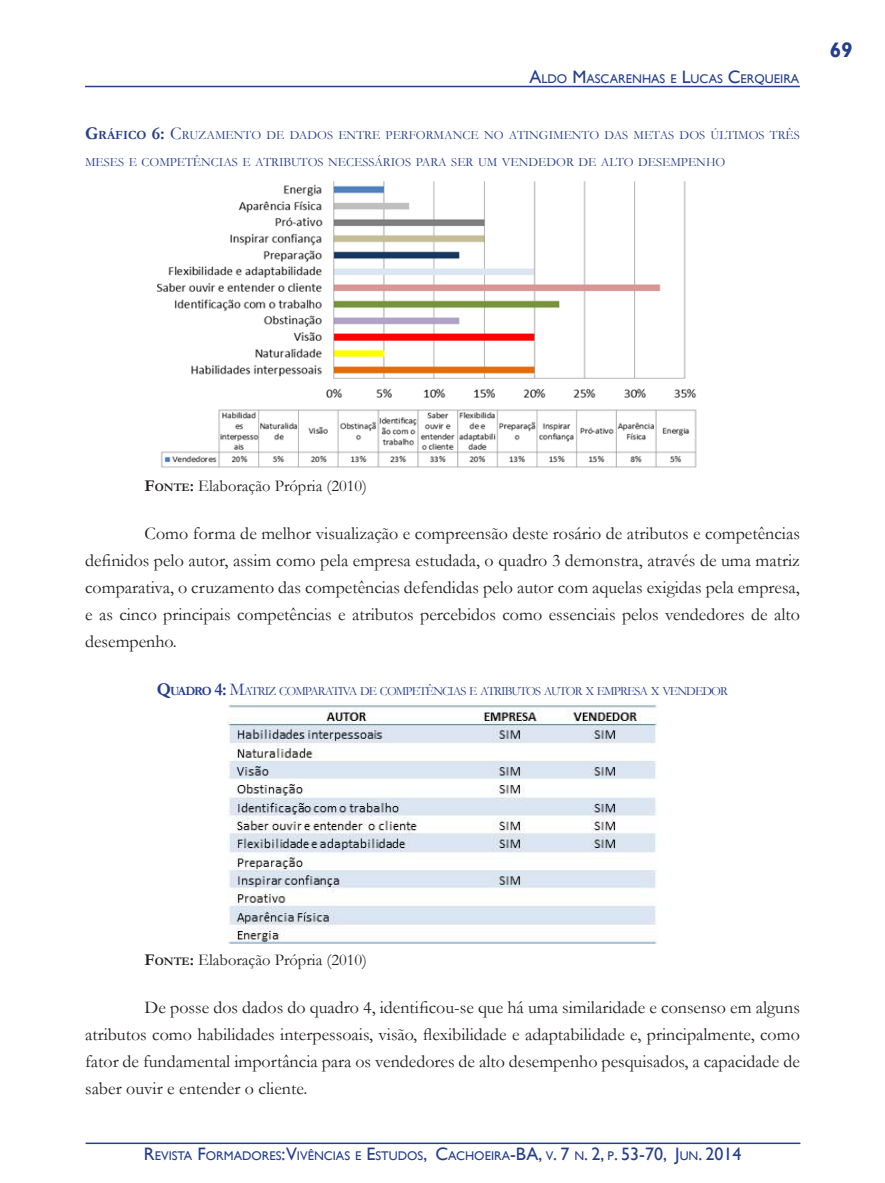
<style>
.page{position:relative;width:885px;height:1183px;background:#fff}
.page>*{position:absolute;margin:0;border:0;box-sizing:border-box;transform-origin:0 0}
.t1{font:700 21px "Gill Sans";color:#253f8e}
.t2{font:18px/27px "Garamond";color:#231f20;text-align:justify}
.t3{font:16.5px "Garamond";color:#231f20}
.t4{font:12.6px/27px "Garamond";color:#253f8e}
.t5{font:12.6px "Gill Sans";color:#253f8e}
.t6{font:12.6px "Garamond";letter-spacing:-.07em;color:#253f8e}
.s1{font-size:18px}
.s2{font-weight:700;font-size:18px}
.s3{font-weight:700}
.s4{font-weight:700;font-size:11.55px}
</style>
<div class="page">
<hr style="left:85px;top:86px;width:714px;height:1px;background:#253f8e">
<hr style="left:86px;top:1142px;width:714px;height:1px;background:#253f8e">
<img style="left:156px;top:181px;width:541px;height:287px">
<img style="left:227px;top:704px;width:431px;height:240px">
<p class="t5" style="left:529px;top:71px;width:271px"><span class="s1">A</span>LDO <span class="s1">M</span>ASCARENHAS E <span class="s1">L</span>UCAS <span class="s1">C</span>ERQUEIRA</p>
<p class="t4" style="left:85px;top:122px;width:716px"><span class="s2">G</span><span class="s3">RÁFICO</span> <span class="s2">6:</span> <span class="s1">C</span>RUZAMENTO DE DADOS ENTRE PERFORMANCE NO ATINGIMENTO DAS METAS DOS ÚLTIMOS TRÊS<br>MESES E COMPETÊNCIAS E ATRIBUTOS NECESSÁRIOS PARA SER UM VENDEDOR DE ALTO DESEMPENHO</p>
<p class="t1" style="left:829px;top:37px;width:25px">69</p>
<p class="t3" style="left:145px;top:474px;width:224px"><span class="s3">F</span><span class="s4">ONTE</span><span class="s3">:</span> Elaboração Própria (2010)</p>
<p class="t2" style="left:85px;top:519px;width:716px;text-indent:60px">Como forma de melhor visualização e compreensão deste rosário de atributos e competências definidos pelo autor, assim como pela empresa estudada, o quadro 3 demonstra, através de uma matriz comparativa, o cruzamento das competências defendidas pelo autor com aquelas exigidas pela empresa, e as cinco principais competências e atributos percebidos como essenciais pelos vendedores de alto desempenho.</p>
<p class="t6" style="left:157px;top:682px;width:572px"><span class="s2">Q</span><span class="s3">UADRO</span> <span class="s2">4:</span> <span class="s1">M</span>ATRIZ COMPARATIVA DE COMPETÊNCIAS E ATRIBUTOS AUTOR X EMPRESA X VENDEDOR</p>
<p class="t3" style="left:145px;top:948px;width:224px"><span class="s3">F</span><span class="s4">ONTE</span><span class="s3">:</span> Elaboração Própria (2010)</p>
<p class="t2" style="left:85px;top:993px;width:716px;text-indent:60px">De posse dos dados do quadro 4, identificou-se que há uma similaridade e consenso em alguns atributos como habilidades interpessoais, visão, flexibilidade e adaptabilidade e, principalmente, como fator de fundamental importância para os vendedores de alto desempenho pesquisados, a capacidade de saber ouvir e entender o cliente.</p>
<p class="t5" style="left:144px;top:1148px;width:599px"><span class="s1">R</span>EVISTA <span class="s1">F</span>ORMADORES<span class="s1">:V</span>IVÊNCIAS E <span class="s1">E</span>STUDOS<span class="s1">, C</span>ACHOEIRA<span class="s1">-BA,</span> V<span class="s1">. 7</span> N<span class="s1">. 2,</span> P<span class="s1">. 53-70, J</span>UN<span class="s1">. 2014</span></p>
</div>
